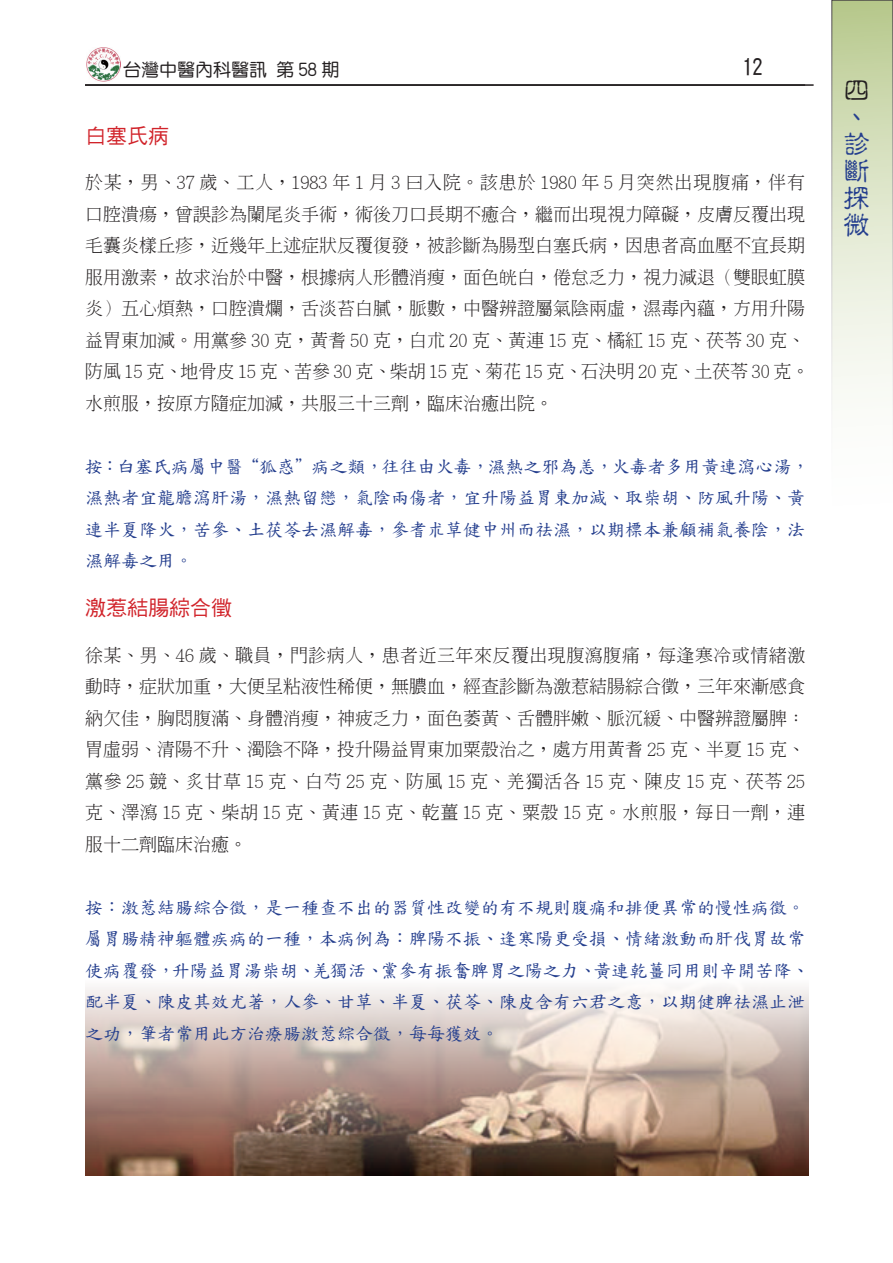
<style>
.page{position:relative;width:893px;height:1263px;background:#fff}
.page>*{position:absolute;margin:0;border:0;box-sizing:border-box;transform-origin:0 0}
.t1{font:27px/27px "DF Gu Yin W5 WIN BF";color:#253f8e}
.t2{font:27px "DF Gu Yin W5 WIN BF";color:#231f20}
.t3{font:21px "DF Hei Md HK BF";color:#d1232a}
.t4{font:21px "DF Hei Md HK BF";color:#231f20}
.t5{font:300 18px/31.5px "Adobe Ming Std";color:#231f20}
.t6{font:18px/31.5px "DF Kai Shu SB Estd BF";color:#253f8e}
.t7{font:18px "DF Yuan Md HK BF";color:#231f20}
.s1{font-family:"P Ming Li U";font-weight:400}
</style>
<div class="page">
<hr style="left:85px;top:84px;width:729px;height:2px;background:#231f20">
<img style="left:86px;top:48px;width:34px;height:34px">
<div style="left:832px;top:0;width:61px;height:531px;background:linear-gradient(to bottom,#bfce99,#fff)"></div>
<img style="left:85px;top:987px;width:723px;height:189px">
<p class="t7" style="left:123px;top:61px;width:217px">台灣中醫內科醫訊 第 58 期</p>
<p class="t4" style="left:742px;top:57px;width:22px">12</p>
<p class="t3" style="left:85px;top:125px;width:85px">白塞氏病</p>
<p class="t5" style="left:85px;top:166px;width:726px">於某，男、37 歲、工人，1983 年 1 月 3 曰入院。該患於 1980 年 5 月突然出現腹痛，伴有口腔潰瘍，曾誤診為闌尾炎手術，術後刀口長期不癒合，繼而出現視力障礙，皮膚反覆出現毛囊炎樣丘疹，近幾年上述症狀反覆復發，被診斷為腸型白塞氏病，因患者高血壓不宜長期服用激素，故求治於中醫，根據病人形體消瘦，面色<span class="s1">㿠</span>白，倦怠乏力，視力減退（雙眼虹膜炎）五心煩熱，口腔潰爛，舌淡苔白膩，脈數，中醫辨證屬氣陰兩虛，濕毒內蘊，方用升陽益胃東加減。用黨參 30 克，黃耆 50 克，白朮 20 克、黃連 15 克、橘紅 15 克、茯苓 30 克、防風 15 克、地骨皮 15 克、苦參 30 克、柴胡 15 克、菊花 15 克、石決明 20 克、土茯苓 30 克。水煎服，按原方隨症加減，共服三十三劑，臨床治癒出院。</p>
<p class="t6" style="left:85px;top:450px;width:726px">按：白塞氏病屬中醫“狐惑”病之類，往往由火毒，濕熱之邪為恙，火毒者多用黃連瀉心湯，濕熱者宜龍膽瀉肝湯，濕熱留戀，氣陰兩傷者，宜升陽益胃東加減、取柴胡、防風升陽、黃連半夏降火，苦參、土茯苓去濕解毒，參耆朮草健中州而祛濕，以期標本兼顧補氣養陰，法濕解毒之用。</p>
<p class="t3" style="left:85px;top:597px;width:148px">激惹結腸綜合徵</p>
<p class="t5" style="left:85px;top:639px;width:722px;text-align:justify">徐某、男、46 歲、職員，門診病人，患者近三年來反覆出現腹瀉腹痛，每逢寒冷或情緒激動時，症狀加重，大便呈粘液性稀便，無膿血，經查診斷為激惹結腸綜合徵，三年來漸感食納欠佳，胸悶腹滿、身體消瘦，神疲乏力，面色萎黃、舌體胖嫩、脈沉緩、中醫辨證屬脾：胃虛弱、清陽不升、濁陰不降，投升陽益胃東加粟殼治之，處方用黃耆 25 克、半夏 15 克、黨參 25 競、炙甘草 15 克、白芍 25 克、防風 15 克、羌獨活各 15 克、陳皮 15 克、茯苓 25克、澤瀉 15 克、柴胡 15 克、黃連 15 克、乾薑 15 克、粟殼 15 克。水煎服，每日一劑，連服十二劑臨床治癒。</p>
<p class="t6" style="left:85px;top:891px;width:726px">按：激惹結腸綜合徵，是一種查不出的器質性改變的有不規則腹痛和排便異常的慢性病徵。屬胃腸精神軀體疾病的一種，本病例為：脾陽不振、逢寒陽更受損、情緒激動而肝伐胃故常使病覆發，升陽益胃湯柴胡、羌獨活、黨參有振奮脾胃之陽之力、黃連乾薑同用則辛開苦降、配半夏、陳皮其效尤著，人參、甘草、半夏、茯苓、陳皮含有六君之意，以期健脾祛濕止泄之功，筆者常用此方治療腸激惹綜合徵，每每獲效。</p>
<h1 class="t2" style="left:843px;top:77px;width:26px">四</h1>
<h1 class="t1" style="left:843px;top:104px;width:27px">、診斷探微</h1>
</div>
